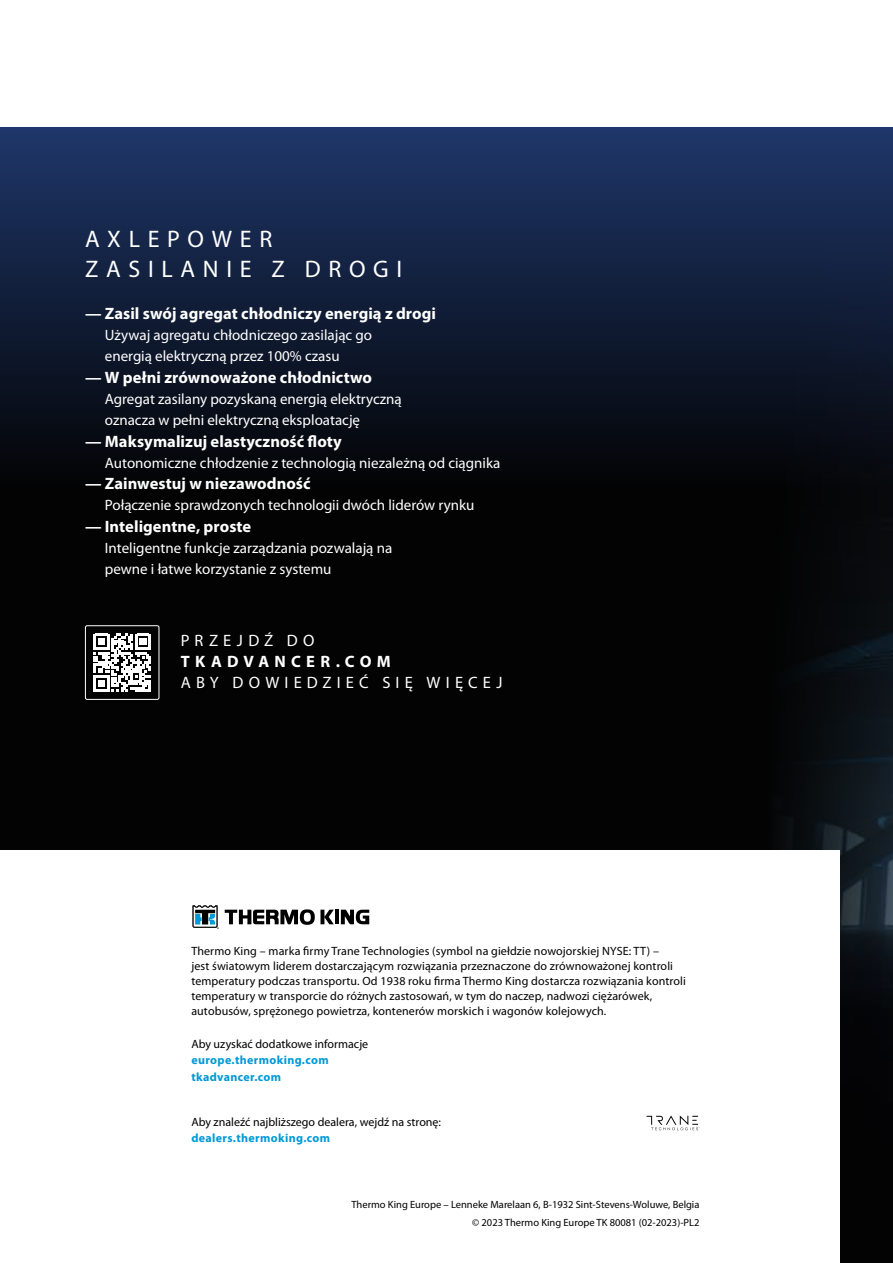
<style>
.page{position:relative;width:893px;height:1263px;background:#fff}
.page>*{position:absolute;margin:0;border:0;box-sizing:border-box;transform-origin:0 0}
.t1{font:24px/30px "Myriad Pro";letter-spacing:.32em;color:#fff}
.t2{font:700 16.5px "Myriad Pro";letter-spacing:.005em;color:#fff}
.t3{font:16.5px "Myriad Pro";letter-spacing:.31em;color:#fff}
.t4{font:700 16.5px "Myriad Pro";letter-spacing:.315em;color:#fff}
.t5{font:15px/21.3px "Myriad Pro";color:#fff}
.t6{font:12px/15px "Myriad Pro";letter-spacing:.01em;color:#000}
.t7{font:700 12px/16.5px "Myriad Pro";letter-spacing:.03em;color:#0099d6}
.t8{font:10.5px/18px "Myriad Pro";color:#000;text-align:right}
</style>
<div class="page">
<div style="left:0;top:128px;width:893px;height:1135px;background:#030303"></div>
<img style="left:784px;top:518px;width:109px;height:488px">
<div style="left:0;top:128px;width:893px;height:372px;background:linear-gradient(to bottom,#1e3669,#020202)"></div>
<div style="left:0;top:850px;width:840px;height:413px;background:#fff"></div>
<svg style="left:225px;top:909px;width:109px;height:16px"></svg>
<hr style="left:335px;top:910px;width:4px;height:14px;background:#000">
<svg style="left:341px;top:910px;width:28px;height:14px"></svg>
<svg style="left:193px;top:905px;width:26px;height:24px"></svg>
<svg style="left:93px;top:634px;width:58px;height:57px"></svg>
<div style="left:85px;top:625px;width:74px;height:75px;border:1px solid #fff;border-radius:2px"></div>
<svg style="left:647px;top:1115px;width:52px;height:15px"></svg>
<h1 class="t1" style="left:85px;top:224px;width:318px">AXLEPOWER<br>ZASILANIE Z DROGI</h1>
<h2 class="t2" style="left:85px;top:304px;width:353px">— Zasil swój agregat chłodniczy energią z drogi</h2>
<p class="t5" style="left:105px;top:325px;width:269px">Używaj agregatu chłodniczego zasilając go energią elektryczną przez 100% czasu</p>
<h2 class="t2" style="left:85px;top:368px;width:288px">— W pełni zrównoważone chłodnictwo</h2>
<p class="t5" style="left:105px;top:389px;width:298px">Agregat zasilany pozyskaną energią elektryczną oznacza w pełni elektryczną eksploatację</p>
<h2 class="t2" style="left:85px;top:432px;width:258px">— Maksymalizuj elastyczność floty</h2>
<p class="t5" style="left:105px;top:452px;width:397px">Autonomiczne chłodzenie z technologią niezależną od ciągnika</p>
<h2 class="t2" style="left:85px;top:474px;width:227px">— Zainwestuj w niezawodność</h2>
<p class="t5" style="left:105px;top:495px;width:371px">Połączenie sprawdzonych technologii dwóch liderów rynku</p>
<h2 class="t2" style="left:85px;top:517px;width:168px">— Inteligentne, proste</h2>
<p class="t5" style="left:105px;top:537px;width:289px">Inteligentne funkcje zarządzania pozwalają na pewne i łatwe korzystanie z systemu</p>
<h2 class="t3" style="left:181px;top:632px;width:135px">PRZEJDŹ DO</h2>
<h2 class="t4" style="left:181px;top:652px;width:211px">TKADVANCER.COM</h2>
<h2 class="t3" style="left:181px;top:674px;width:323px">ABY DOWIEDZIEĆ SIĘ WIĘCEJ</h2>
<p class="t6" style="left:191px;top:943px;width:496px">Thermo King – marka firmy Trane Technologies (symbol na giełdzie nowojorskiej NYSE: TT) –<br>jest światowym liderem dostarczającym rozwiązania przeznaczone do zrównoważonej kontroli temperatury podczas transportu. Od 1938 roku firma Thermo King dostarcza rozwiązania kontroli temperatury w transporcie do różnych zastosowań, w tym do naczep, nadwozi ciężarówek, autobusów, sprężonego powietrza, kontenerów morskich i wagonów kolejowych.</p>
<p class="t6" style="left:191px;top:1036px;width:178px">Aby uzyskać dodatkowe informacje</p>
<p class="t7" style="left:191px;top:1052px;width:139px">europe.thermoking.com tkadvancer.com</p>
<p class="t6" style="left:191px;top:1114px;width:251px">Aby znaleźć najbliższego dealera, wejdź na stronę:</p>
<p class="t7" style="left:191px;top:1130px;width:140px">dealers.thermoking.com</p>
<p class="t8" style="left:351px;top:1196px;width:349px">Thermo King Europe – Lenneke Marelaan 6, B-1932 Sint-Stevens-Woluwe, Belgia © 2023 Thermo King Europe TK 80081 (02-2023)-PL2</p>
</div>
